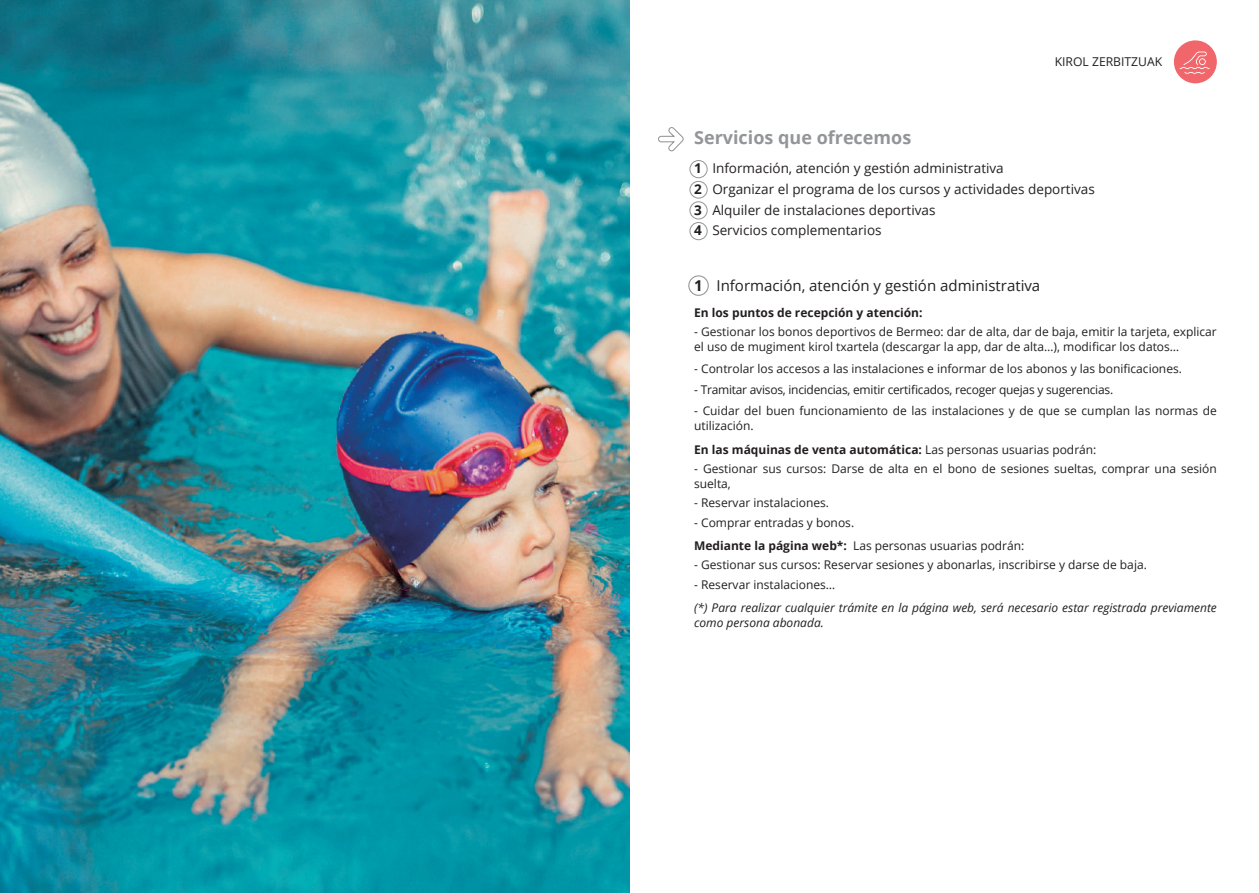
<style>
.page{position:relative;width:1259px;height:893px;background:#fff}
.page>*{position:absolute;margin:0;border:0;box-sizing:border-box;transform-origin:0 0}
.t1{font:700 18px "Open Sans";color:#939598}
.t2{font:15px "Open Sans";color:#231f20}
.t3{font:13.5px/20.7px "Open Sans";color:#231f20}
.t4{font:12.15px "Open Sans";color:#231f20}
.t5{font:12px/15px "Open Sans";color:#231f20}
.t6{font:italic 12px/15px "Open Sans";color:#231f20}
.t7{font:700 12px "Open Sans";color:#231f20}
.t8{font:12px "Open Sans";letter-spacing:-.02em;color:#231f20}
.s1{font-weight:700}
.s2{font-weight:400}
</style>
<div class="page">
<img style="left:0;top:0;width:629px;height:893px">
<svg style="left:658px;top:127px;width:26px;height:25px"></svg>
<div style="left:689px;top:160px;width:18px;height:18px;border:1px solid #939598;border-radius:50%"></div>
<div style="left:689px;top:181px;width:18px;height:17px;border:1px solid #939598;border-radius:50%"></div>
<div style="left:689px;top:201px;width:18px;height:18px;border:1px solid #939598;border-radius:50%"></div>
<div style="left:689px;top:222px;width:18px;height:18px;border:1px solid #939598;border-radius:50%"></div>
<div style="left:688px;top:275px;width:21px;height:21px;border:1px solid #939598;border-radius:50%"></div>
<div style="left:1174px;top:40px;width:42px;height:43px;background:#f1666a;border-radius:50%"></div>
<svg style="left:1178px;top:51px;width:32px;height:24px"></svg>
<p class="t4" style="left:1054px;top:53px;width:109px">KIROL ZERBITZUAK</p>
<h1 class="t1" style="left:694px;top:125px;width:219px">Servicios que ofrecemos</h1>
<p class="t3" style="left:694px;top:157px;width:402px"><span class="s1">1</span> Información, atención y gestión administrativa<br><span class="s1">2</span> Organizar el programa de los cursos y actividades deportivas <span class="s1">3</span> Alquiler de instalaciones deportivas<br><span class="s1">4</span> Servicios complementarios</p>
<p class="t2" style="left:694px;top:276px;width:348px"><span class="s1">1</span> Información, atención y gestión administrativa</p>
<p class="t7" style="left:694px;top:304px;width:230px">En los puntos de recepción y atención:</p>
<p class="t5" style="left:694px;top:324px;width:524px">- Gestionar los bonos deportivos de Bermeo: dar de alta, dar de baja, emitir la tarjeta, explicar el uso de mugiment kirol txartela (descargar la app, dar de alta…), modificar los datos…</p>
<p class="t5" style="left:694px;top:360px;width:489px">- Controlar los accesos a las instalaciones e informar de los abonos y las bonificaciones.</p>
<p class="t8" style="left:694px;top:381px;width:420px">- Tramitar avisos, incidencias, emitir certificados, recoger quejas y sugerencias.</p>
<p class="t5" style="left:694px;top:403px;width:524px">- Cuidar del buen funcionamiento de las instalaciones y de que se cumplan las normas de utilización.</p>
<p class="t7" style="left:694px;top:441px;width:404px">En las máquinas de venta automática: <span class="s2">Las personas usuarias podrán:</span></p>
<p class="t5" style="left:694px;top:461px;width:524px">- Gestionar sus cursos: Darse de alta en el bono de sesiones sueltas, comprar una sesión suelta,</p>
<p class="t5" style="left:694px;top:495px;width:136px">- Reservar instalaciones.</p>
<p class="t5" style="left:694px;top:510px;width:332px;line-height:23.5px">- Comprar entradas y bonos.<br><span class="s1">Mediante la página web*:</span> Las personas usuarias podrán:</p>
<p class="t5" style="left:694px;top:557px;width:454px">- Gestionar sus cursos: Reservar sesiones y abonarlas, inscribirse y darse de baja.</p>
<p class="t5" style="left:694px;top:576px;width:143px">- Reservar instalaciones…</p>
<p class="t6" style="left:694px;top:600px;width:524px">(*) Para realizar cualquier trámite en la página web, será necesario estar registrada previamente como persona abonada.</p>
</div>
